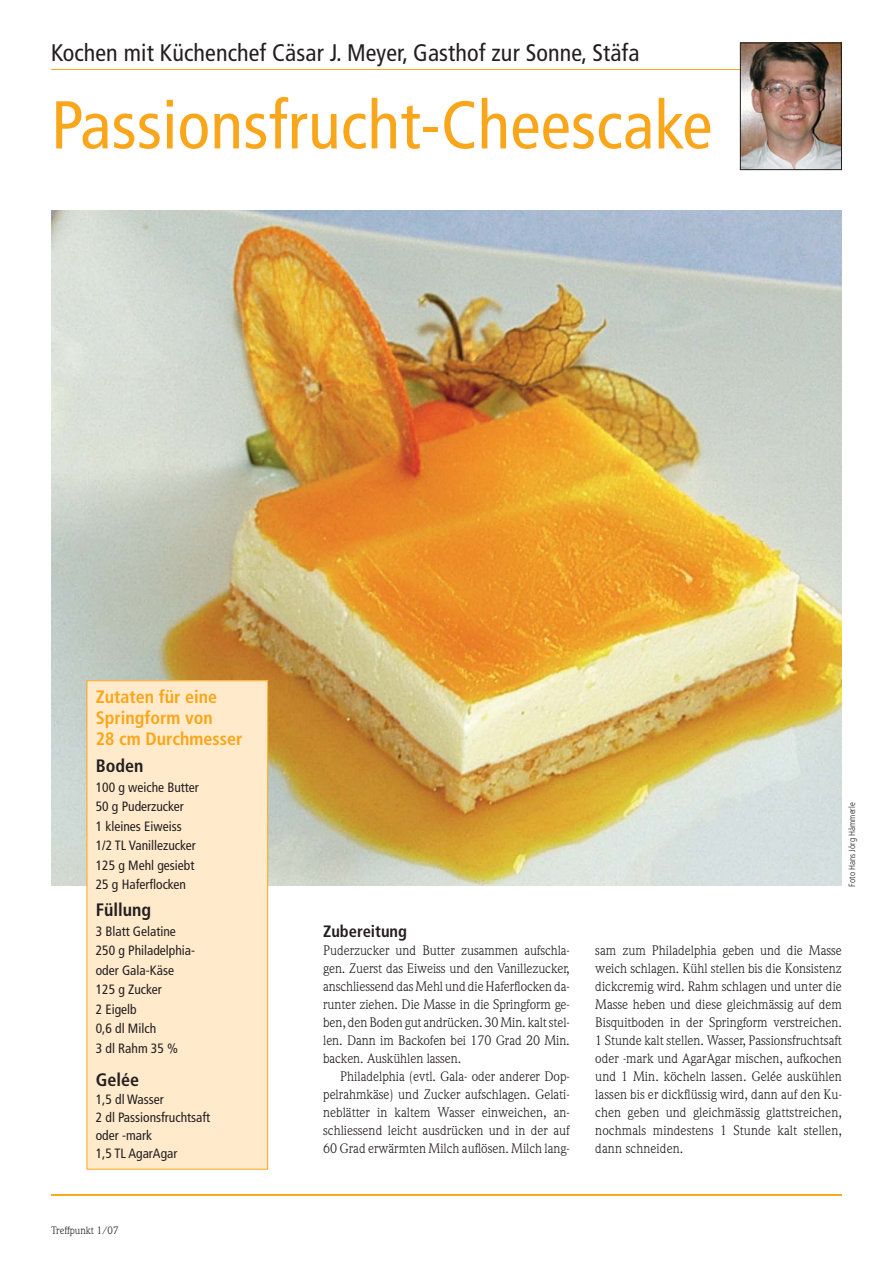
<style>
.page{position:relative;width:893px;height:1263px;background:#fff}
.page>*{position:absolute;margin:0;border:0;box-sizing:border-box;transform-origin:0 0}
.t1{font:condensed 67.5px "Frutiger";letter-spacing:.005em;color:#faa61a}
.t2{font:condensed 24px "Frutiger";letter-spacing:.005em;color:#231f20}
.t3{font:700 condensed 18px/21px "Frutiger";color:#faa61a}
.t4{font:700 condensed 18px "Frutiger";color:#231f20}
.t5{font:700 condensed 16.5px "Frutiger";color:#231f20}
.t6{font:13.5px/18px "Weidemann";color:#231f20;text-align:justify}
.t7{font:condensed 13.5px/19.5px "Frutiger";color:#231f20}
.t8{font:10.5px "Weidemann";color:#231f20}
.t9{font:300 condensed 9px "Frutiger";color:#231f20}
</style>
<div class="page">
<hr style="left:51px;top:1194px;width:791px;height:1px;background:#faa61a">
<hr style="left:51px;top:69px;width:791px;height:1px;background:#faa61a">
<img style="left:742px;top:45px;width:98px;height:123px">
<div style="left:740px;top:43px;width:102px;height:127px;border:1px solid #231f20"></div>
<img style="left:51px;top:210px;width:791px;height:676px">
<div style="left:87px;top:681px;width:181px;height:488px;background:#ffeacc"></div>
<div style="left:87px;top:680px;width:181px;height:489px;border:1px solid #faa61a"></div>
<h2 class="t2" style="left:51px;top:43px;width:590px">Kochen mit Küchenchef Cäsar J. Meyer, Gasthof zur Sonne, Stäfa</h2>
<h1 class="t1" style="left:51px;top:98px;width:663px">Passionsfrucht-Cheescake</h1>
<h3 class="t3" style="left:96px;top:688px;width:148px">Zutaten für eine<br>Springform von<br>28 cm Durchmesser</h3>
<h3 class="t4" style="left:96px;top:758px;width:49px">Boden</h3>
<p class="t7" style="left:96px;top:778px;width:105px">100 g weiche Butter<br>50 g Puderzucker<br>1 kleines Eiweiss<br>1/2 TL Vanillezucker<br>125 g Mehl gesiebt<br>25 g Haferflocken</p>
<h3 class="t4" style="left:96px;top:902px;width:57px">Füllung</h3>
<p class="t7" style="left:96px;top:922px;width:101px">3 Blatt Gelatine<br>250 g Philadelphia&shy;oder Gala-Käse<br>125 g Zucker<br>2 Eigelb<br>0,6 dl Milch<br>3 dl Rahm 35 %</p>
<h3 class="t4" style="left:96px;top:1072px;width:45px">Gelée</h3>
<p class="t7" style="left:96px;top:1091px;width:116px;line-height:18px">1,5 dl Wasser<br>2 dl Passionsfruchtsaft oder -mark<br>1,5 TL AgarAgar</p>
<p class="t8" style="left:51px;top:1226px;width:69px">Treffpunkt 1/07</p>
<p class="t5" style="left:323px;top:924px;width:85px">Zubereitung</p>
<p class="t6" style="left:323px;top:942px;width:248px">Puderzucker und Butter zusammen aufschla&shy;gen. Zuerst das Eiweiss und den Vanillezucker, anschliessend das Mehl und die Haferflocken da&shy;runter ziehen. Die Masse in die Springform ge&shy;ben, den Boden gut andrücken. 30 Min. kalt stel&shy;len. Dann im Backofen bei 170 Grad 20 Min. backen. Auskühlen lassen.</p>
<p class="t6" style="left:323px;top:1068px;width:248px;text-indent:17px">Philadelphia (evtl. Gala- oder anderer Dop&shy;pelrahmkäse) und Zucker aufschlagen. Gelati&shy;neblätter in kaltem Wasser einweichen, an&shy;schliessend leicht ausdrücken und in der auf 60 Grad erwärmten Milch auflösen. Milch lang-</p>
<p class="t9" style="left:848px;top:887px;width:86px;rotate:-90deg">Foto Hans Jörg Hämmerle</p>
<p class="t6" style="left:595px;top:942px;width:248px">sam zum Philadelphia geben und die Masse weich schlagen. Kühl stellen bis die Konsistenz dickcremig wird. Rahm schlagen und unter die Masse heben und diese gleichmässig auf dem Bisquitboden in der Springform verstreichen.<br>1 Stunde kalt stellen. Wasser, Passionsfruchtsaft oder -mark und AgarAgar mischen, aufkochen und 1 Min. köcheln lassen. Gelée auskühlen lassen bis er dickflüssig wird, dann auf den Ku&shy;chen geben und gleichmässig glattstreichen, nochmals mindestens 1 Stunde kalt stellen, dann schneiden.</p>
</div>
